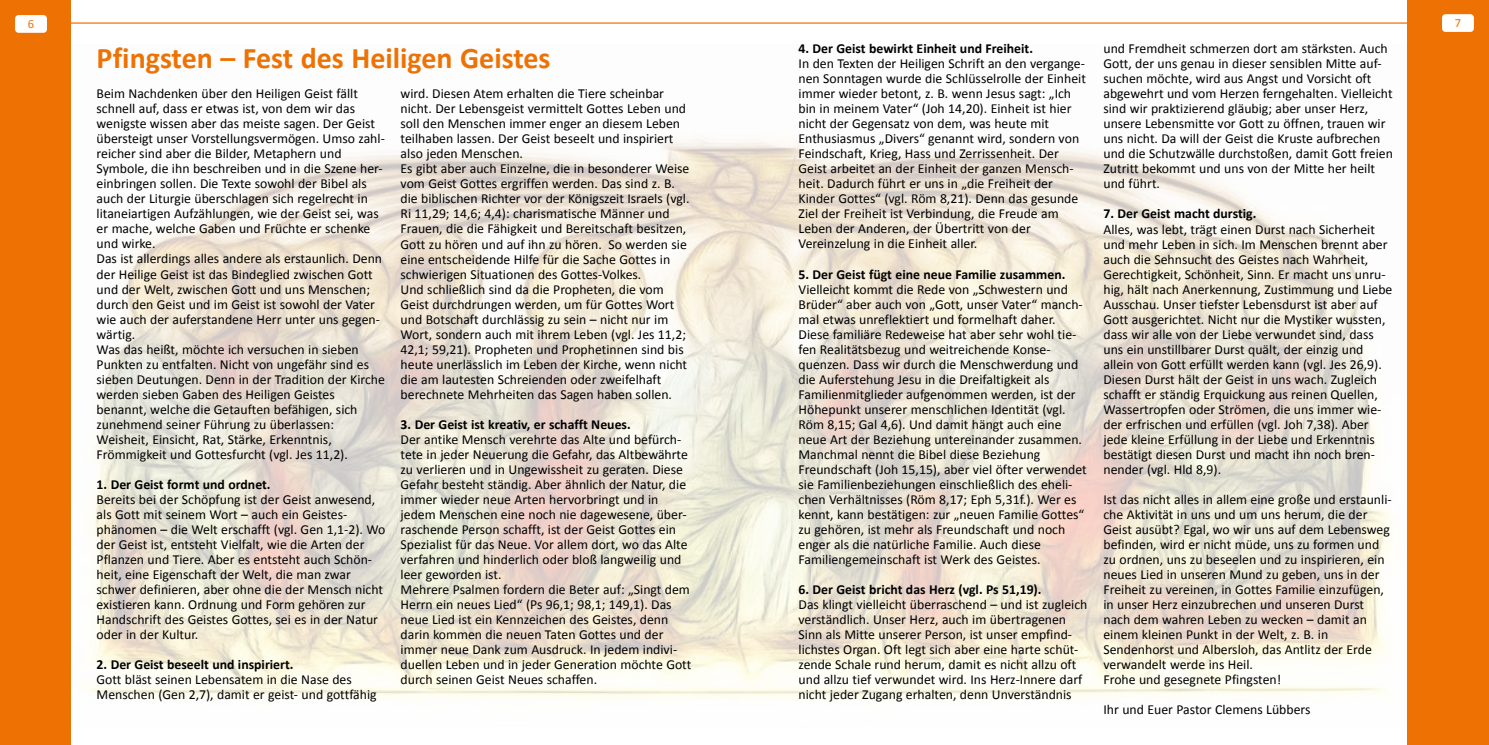
<style>
.page{position:relative;width:1489px;height:745px;background:#fff}
.page>*{position:absolute;margin:0;border:0;box-sizing:border-box;transform-origin:0 0}
.t1{font:700 30px "Calibri";color:#ee7203}
.t2{font:13.75px/15px "Calibri";color:#000}
.t3{font:700 13.75px "Calibri";color:#000}
.t4{font:12.5px "Calibri";color:#ee7203}
</style>
<div class="page">
<img style="left:87px;top:138px;width:1304px;height:561px">
<div style="left:0;top:0;width:71px;height:744px;background:#ee7203"></div>
<hr style="left:0;top:22px;width:1488px;height:2px;background:#ee7203">
<div style="left:1407px;top:0;width:81px;height:744px;background:#ee7203"></div>
<div style="left:15px;top:15px;width:32px;height:18px;background:#fff;border-radius:4px"></div>
<div style="left:1441px;top:14px;width:32px;height:18px;background:#fff;border-radius:4px"></div>
<p class="t4" style="left:28px;top:16px;width:8px">6</p>
<p class="t4" style="left:1454px;top:15px;width:8px">7</p>
<p class="t3" style="left:798px;top:40px;width:236px">4. Der Geist bewirkt Einheit und Freiheit.</p>
<p class="t2" style="left:798px;top:56px;width:289px">In den Texten der Heiligen Schrift an den vergange&shy;nen Sonntagen wurde die Schlüsselrolle der Einheit immer wieder betont, z. B. wenn Jesus sagt: „Ich bin in meinem Vater“ (Joh 14,20). Einheit ist hier nicht der Gegensatz von dem, was heute mit Enthusiasmus „Divers“ genannt wird, sondern von Feindschaft, Krieg, Hass und Zerrissenheit. Der Geist arbeitet an der Einheit der ganzen Mensch&shy;heit. Dadurch führt er uns in „die Freiheit der Kinder Gottes“ (vgl. Röm 8,21). Denn das gesunde Ziel der Freiheit ist Verbindung, die Freude am Leben der Anderen, der Übertritt von der Vereinzelung in die Einheit aller.</p>
<p class="t3" style="left:798px;top:265px;width:268px">5. Der Geist fügt eine neue Familie zusammen.</p>
<p class="t2" style="left:798px;top:281px;width:290px">Vielleicht kommt die Rede von „Schwestern und Brüder“ aber auch von „Gott, unser Vater“ manch&shy;mal etwas unreflektiert und formelhaft daher.<br>Diese familiäre Redeweise hat aber sehr wohl tie&shy;fen Realitätsbezug und weitreichende Konse&shy;quenzen. Dass wir durch die Menschwerdung und die Auferstehung Jesu in die Dreifaltigkeit als Familienmitglieder aufgenommen werden, ist der Höhepunkt unserer menschlichen Identität (vgl.<br>Röm 8,15; Gal 4,6). Und damit hängt auch eine neue Art der Beziehung untereinander zusammen.<br>Manchmal nennt die Bibel diese Beziehung Freundschaft (Joh 15,15), aber viel öfter verwendet sie Familienbeziehungen einschließlich des eheli&shy;chen Verhältnisses (Röm 8,17; Eph 5,31f.). Wer es kennt, kann bestätigen: zur „neuen Familie Gottes“ zu gehören, ist mehr als Freundschaft und noch enger als die natürliche Familie. Auch diese Familiengemeinschaft ist Werk des Geistes.</p>
<p class="t3" style="left:798px;top:580px;width:244px">6. Der Geist bricht das Herz (vgl. Ps 51,19).</p>
<p class="t2" style="left:798px;top:596px;width:290px">Das klingt vielleicht überraschend – und ist zugleich verständlich. Unser Herz, auch im übertragenen Sinn als Mitte unserer Person, ist unser empfind&shy;lichstes Organ. Oft legt sich aber eine harte schüt&shy;zende Schale rund herum, damit es nicht allzu oft und allzu tief verwundet wird. Ins Herz-Innere darf nicht jeder Zugang erhalten, denn Unverständnis</p>
<p class="t2" style="left:1103px;top:41px;width:291px">und Fremdheit schmerzen dort am stärksten. Auch Gott, der uns genau in dieser sensiblen Mitte auf&shy;suchen möchte, wird aus Angst und Vorsicht oft abgewehrt und vom Herzen ferngehalten. Vielleicht sind wir praktizierend gläubig; aber unser Herz, unsere Lebensmitte vor Gott zu öffnen, trauen wir uns nicht. Da will der Geist die Kruste aufbrechen und die Schutzwälle durchstoßen, damit Gott freien Zutritt bekommt und uns von der Mitte her heilt und führt.</p>
<p class="t3" style="left:1103px;top:205px;width:154px">7. Der Geist macht durstig.</p>
<p class="t2" style="left:1103px;top:221px;width:290px">Alles, was lebt, trägt einen Durst nach Sicherheit und mehr Leben in sich. Im Menschen brennt aber auch die Sehnsucht des Geistes nach Wahrheit, Gerechtigkeit, Schönheit, Sinn. Er macht uns unru&shy;hig, hält nach Anerkennung, Zustimmung und Liebe Ausschau. Unser tiefster Lebensdurst ist aber auf Gott ausgerichtet. Nicht nur die Mystiker wussten, dass wir alle von der Liebe verwundet sind, dass uns ein unstillbarer Durst quält, der einzig und allein von Gott erfüllt werden kann (vgl. Jes 26,9).<br>Diesen Durst hält der Geist in uns wach. Zugleich schafft er ständig Erquickung aus reinen Quellen, Wassertropfen oder Strömen, die uns immer wie&shy;der erfrischen und erfüllen (vgl. Joh 7,38). Aber jede kleine Erfüllung in der Liebe und Erkenntnis bestätigt diesen Durst und macht ihn noch bren&shy;nender (vgl. Hld 8,9).</p>
<p class="t2" style="left:1103px;top:491px;width:290px">Ist das nicht alles in allem eine große und erstaunli&shy;che Aktivität in uns und um uns herum, die der Geist ausübt? Egal, wo wir uns auf dem Lebensweg befinden, wird er nicht müde, uns zu formen und zu ordnen, uns zu beseelen und zu inspirieren, ein neues Lied in unseren Mund zu geben, uns in der Freiheit zu vereinen, in Gottes Familie einzufügen, in unser Herz einzubrechen und unseren Durst nach dem wahren Leben zu wecken – damit an einem kleinen Punkt in der Welt, z. B. in Sendenhorst und Albersloh, das Antlitz der Erde verwandelt werde ins Heil.<br>Frohe und gesegnete Pfingsten!</p>
<p class="t2" style="left:1103px;top:701px;width:208px">Ihr und Euer Pastor Clemens Lübbers</p>
<h1 class="t1" style="left:97px;top:39px;width:455px">Pfingsten – Fest des Heiligen Geistes</h1>
<p class="t2" style="left:97px;top:86px;width:290px">Beim Nachdenken über den Heiligen Geist fällt schnell auf, dass er etwas ist, von dem wir das wenigste wissen aber das meiste sagen. Der Geist übersteigt unser Vorstellungsvermögen. Umso zahl&shy;reicher sind aber die Bilder, Metaphern und Symbole, die ihn beschreiben und in die Szene her&shy;einbringen sollen. Die Texte sowohl der Bibel als auch der Liturgie überschlagen sich regelrecht in litaneiartigen Aufzählungen, wie der Geist sei, was er mache, welche Gaben und Früchte er schenke und wirke.<br>Das ist allerdings alles andere als erstaunlich. Denn der Heilige Geist ist das Bindeglied zwischen Gott und der Welt, zwischen Gott und uns Menschen; durch den Geist und im Geist ist sowohl der Vater wie auch der auferstandene Herr unter uns gegen&shy;wärtig.<br>Was das heißt, möchte ich versuchen in sieben Punkten zu entfalten. Nicht von ungefähr sind es sieben Deutungen. Denn in der Tradition der Kirche werden sieben Gaben des Heiligen Geistes benannt, welche die Getauften befähigen, sich zunehmend seiner Führung zu überlassen:<br>Weisheit, Einsicht, Rat, Stärke, Erkenntnis, Frömmigkeit und Gottesfurcht (vgl. Jes 11,2).</p>
<p class="t3" style="left:97px;top:475px;width:175px">1. Der Geist formt und ordnet.</p>
<p class="t2" style="left:97px;top:491px;width:290px">Bereits bei der Schöpfung ist der Geist anwesend, als Gott mit seinem Wort – auch ein Geistes&shy;phänomen – die Welt erschafft (vgl. Gen 1,1-2). Wo der Geist ist, entsteht Vielfalt, wie die Arten der Pflanzen und Tiere. Aber es entsteht auch Schön&shy;heit, eine Eigenschaft der Welt, die man zwar schwer definieren, aber ohne die der Mensch nicht existieren kann. Ordnung und Form gehören zur Handschrift des Geistes Gottes, sei es in der Natur oder in der Kultur.</p>
<p class="t3" style="left:97px;top:655px;width:198px">2. Der Geist beseelt und inspiriert.</p>
<p class="t2" style="left:97px;top:671px;width:281px">Gott bläst seinen Lebensatem in die Nase des<br>Menschen (Gen 2,7), damit er geist- und gottfähig</p>
<p class="t2" style="left:400px;top:86px;width:290px">wird. Diesen Atem erhalten die Tiere scheinbar nicht. Der Lebensgeist vermittelt Gottes Leben und soll den Menschen immer enger an diesem Leben teilhaben lassen. Der Geist beseelt und inspiriert also jeden Menschen.<br>Es gibt aber auch Einzelne, die in besonderer Weise vom Geist Gottes ergriffen werden. Das sind z. B. die biblischen Richter vor der Königszeit Israels (vgl.<br>Ri 11,29; 14,6; 4,4): charismatische Männer und Frauen, die die Fähigkeit und Bereitschaft besitzen, Gott zu hören und auf ihn zu hören. So werden sie eine entscheidende Hilfe für die Sache Gottes in schwierigen Situationen des Gottes-Volkes.<br>Und schließlich sind da die Propheten, die vom Geist durchdrungen werden, um für Gottes Wort und Botschaft durchlässig zu sein – nicht nur im Wort, sondern auch mit ihrem Leben (vgl. Jes 11,2; 42,1; 59,21). Propheten und Prophetinnen sind bis heute unerlässlich im Leben der Kirche, wenn nicht die am lautesten Schreienden oder zweifelhaft berechnete Mehrheiten das Sagen haben sollen.</p>
<p class="t3" style="left:400px;top:415px;width:232px">3. Der Geist ist kreativ, er schafft Neues.</p>
<p class="t2" style="left:400px;top:431px;width:292px">Der antike Mensch verehrte das Alte und befürch&shy;tete in jeder Neuerung die Gefahr, das Altbewährte zu verlieren und in Ungewissheit zu geraten. Diese Gefahr besteht ständig. Aber ähnlich der Natur, die immer wieder neue Arten hervorbringt und in jedem Menschen eine noch nie dagewesene, über&shy;raschende Person schafft, ist der Geist Gottes ein Spezialist für das Neue. Vor allem dort, wo das Alte verfahren und hinderlich oder bloß langweilig und leer geworden ist.<br>Mehrere Psalmen fordern die Beter auf: „Singt dem Herrn ein neues Lied“ (Ps 96,1; 98,1; 149,1). Das neue Lied ist ein Kennzeichen des Geistes, denn darin kommen die neuen Taten Gottes und der immer neue Dank zum Ausdruck. In jedem indivi&shy;duellen Leben und in jeder Generation möchte Gott durch seinen Geist Neues schaffen.</p>
</div>
